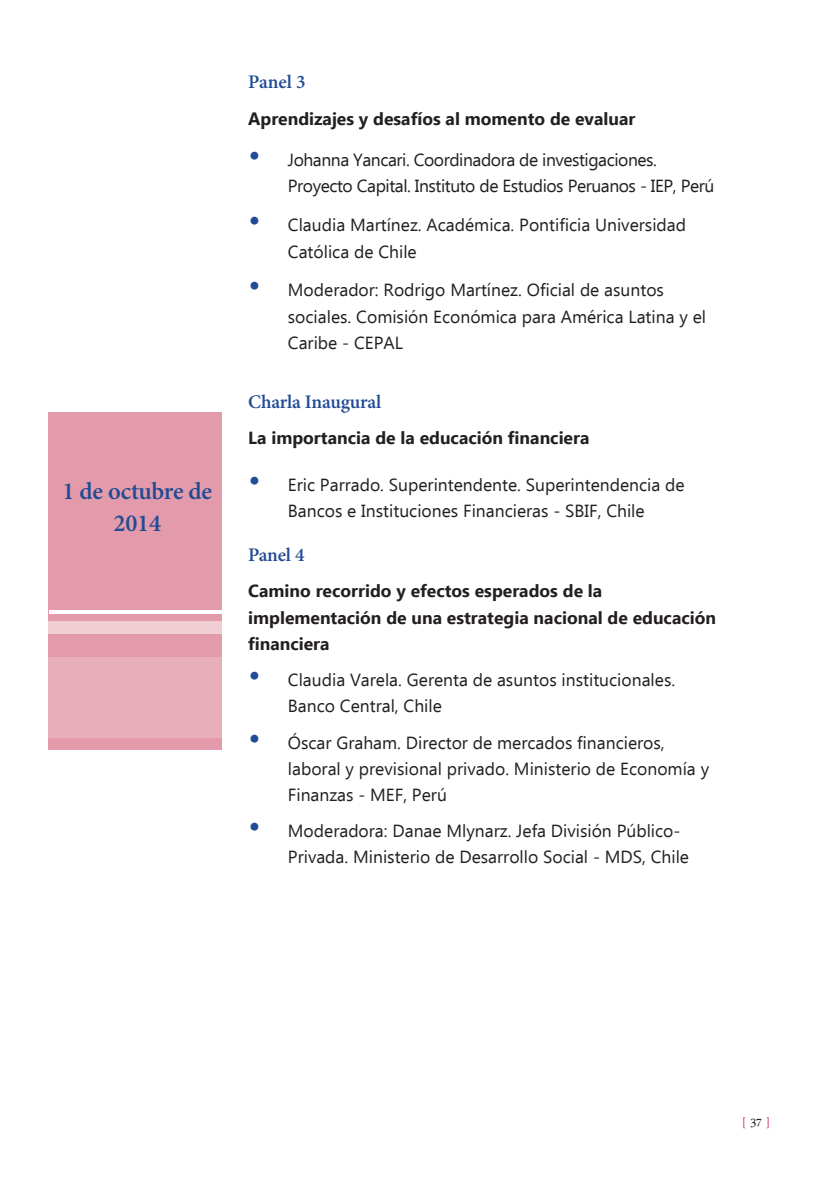
<style>
.page{position:relative;width:819px;height:1191px;background:#fff}
.page>*{position:absolute;margin:0;border:0;box-sizing:border-box;transform-origin:0 0}
.t1{font:600 24.5px/31.5px "Minion Pro";letter-spacing:-.01em;color:#214b94;text-align:center}
.t2{font:600 19.25px "Minion Pro";letter-spacing:-.01em;color:#214b94}
.t3{font:17.5px/26.2px "Ebrima";color:#231f20}
.t4{font:700 17.5px/26.2px "Ebrima";color:#231f20}
.t5{font:17.5px/26.2px "Ebrima";letter-spacing:-.025em;color:#231f20}
.t6{font:17.5px "Arabic Typesetting";color:#cc1b67}
.s1{font-size:31.5px;color:#214b94}
.s2{color:#231f20}
</style>
<div class="page">
<div style="left:48px;top:412px;width:174px;height:337px;background:#e39bab"></div>
<hr style="left:49px;top:610px;width:175px;height:3px;background:#fff">
<div style="left:48px;top:621px;width:174px;height:12px;background:#f1ced3"></div>
<div style="left:48px;top:657px;width:174px;height:81px;background:#e8aeba"></div>
<h1 class="t1" style="left:62px;top:475px;width:151px">1 de octubre de<br>2014</h1>
<p class="t2" style="left:248px;top:69px;width:59px">Panel 3</p>
<p class="t4" style="left:248px;top:106px;width:389px">Aprendizajes y desafíos al momento de evaluar</p>
<p class="t5" style="left:288px;top:146px;width:428px;text-indent:-40px"><span class="s1">•</span> Johanna Yancari. Coordinadora de investigaciones.<br>Proyecto Capital. Instituto de Estudios Peruanos - IEP, Perú</p>
<p class="t3" style="left:288px;top:212px;width:399px;text-indent:-40px"><span class="s1">•</span> Claudia Martínez. Académica. Pontificia Universidad<br>Católica de Chile</p>
<p class="t3" style="left:288px;top:277px;width:419px;text-indent:-40px"><span class="s1">•</span> Moderador: Rodrigo Martínez. Oficial de asuntos sociales. Comisión Económica para América Latina y el<br>Caribe - CEPAL</p>
<p class="t2" style="left:248px;top:389px;width:135px">Charla Inaugural</p>
<p class="t4" style="left:248px;top:426px;width:343px">La importancia de la educación financiera</p>
<p class="t3" style="left:248px;top:471px;width:438px;text-align:center"><span class="s1">•</span> Eric Parrado. Superintendente. Superintendencia de<br>Bancos e Instituciones Financieras - SBIF, Chile</p>
<p class="t2" style="left:248px;top:541px;width:58px">Panel 4</p>
<p class="t4" style="left:248px;top:579px;width:469px">Camino recorrido y efectos esperados de la implementación de una estrategia nacional de educación financiera</p>
<p class="t3" style="left:288px;top:666px;width:389px;text-indent:-40px"><span class="s1">•</span> Claudia Varela. Gerenta de asuntos institucionales.<br>Banco Central, Chile</p>
<p class="t3" style="left:288px;top:729px;width:422px;text-indent:-40px"><span class="s1">•</span> Óscar Graham. Director de mercados financieros, laboral y previsional privado. Ministerio de Economía y<br>Finanzas - MEF, Perú</p>
<p class="t3" style="left:288px;top:817px;width:402px;text-indent:-40px"><span class="s1">•</span> Moderadora: Danae Mlynarz. Jefa División Público-<br>Privada. Ministerio de Desarrollo Social - MDS, Chile</p>
<p class="t6" style="left:742px;top:1113px;width:29px">[<span class="s2">37</span> ]</p>
</div>
